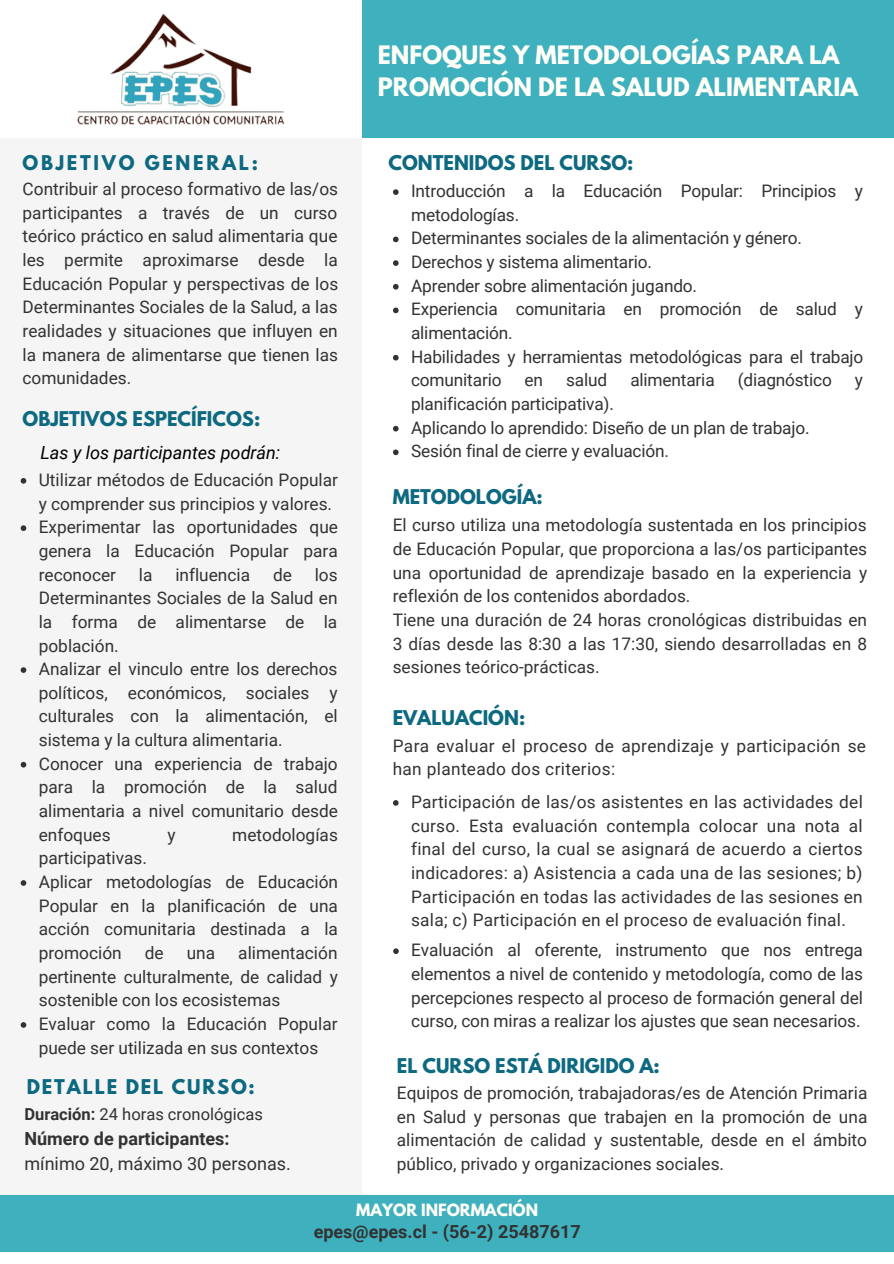
<style>
.page{position:relative;width:894px;height:1264px;background:#fff}
.page>*{position:absolute;margin:0;border:0;box-sizing:border-box;transform-origin:0 0}
.t1{font:700 22.5px/31.5px "League Spartan";color:#fffff7}
.t2{font:700 18px "League Spartan";color:#0c6980}
.t3{font:700 18px "Roboto";color:#323232}
.t4{font:italic 18px "Roboto";color:#000}
.t5{font:18px "Roboto";color:#323232}
.t6{font:700 18px "League Spartan";letter-spacing:.15em;color:#0c6980}
.t7{font:700 18px "League Spartan";letter-spacing:.1em;color:#0c6980}
.t8{font:17.25px/23.7px "Roboto";color:#323232}
.t9{font:17.25px/23.7px "Roboto";letter-spacing:.02em;color:#323232}
.t10{font:16.5px "Roboto";color:#323232}
.t11{font:700 15px "League Spartan";color:#fffff7}
.s1{font-weight:700}
</style>
<div class="page">
<div style="left:0;top:138px;width:362px;height:1075px;background:#f5f5f5"></div>
<div style="left:362px;top:0;width:531px;height:137px;background:#3fb0be"></div>
<svg style="left:393px;top:189px;width:5px;height:6px"></svg>
<svg style="left:393px;top:236px;width:5px;height:6px"></svg>
<svg style="left:393px;top:260px;width:5px;height:6px"></svg>
<svg style="left:393px;top:284px;width:5px;height:5px"></svg>
<svg style="left:393px;top:307px;width:5px;height:6px"></svg>
<svg style="left:393px;top:355px;width:5px;height:5px"></svg>
<svg style="left:393px;top:426px;width:5px;height:5px"></svg>
<svg style="left:393px;top:449px;width:5px;height:6px"></svg>
<svg style="left:21px;top:478px;width:5px;height:5px"></svg>
<svg style="left:21px;top:525px;width:5px;height:6px"></svg>
<svg style="left:21px;top:667px;width:5px;height:6px"></svg>
<svg style="left:21px;top:762px;width:5px;height:5px"></svg>
<svg style="left:21px;top:880px;width:5px;height:5px"></svg>
<svg style="left:21px;top:1022px;width:5px;height:5px"></svg>
<svg style="left:393px;top:800px;width:5px;height:5px"></svg>
<svg style="left:393px;top:948px;width:5px;height:6px"></svg>
<img style="left:77px;top:13px;width:208px;height:112px">
<div style="left:0;top:1194px;width:893px;height:57px;background:#3fb0be"></div>
<p class="t6" style="left:23px;top:154px;width:237px">OBJETIVO GENERAL:</p>
<p class="t8" style="left:23px;top:177px;width:317px;text-align:justify">Contribuir al proceso formativo de las/os participantes a través de un curso teórico práctico en salud alimentaria que les permite aproximarse desde la Educación Popular y perspectivas de los Determinantes Sociales de la Salud, a las realidades y situaciones que influyen en la manera de alimentarse que tienen las comunidades.</p>
<p class="t2" style="left:23px;top:410px;width:239px">OBJETIVOS ESPECÍFICOS:</p>
<p class="t4" style="left:40px;top:442px;width:241px">Las y los participantes podrán:</p>
<p class="t8" style="left:39px;top:468px;width:301px">Utilizar métodos de Educación Popular y comprender sus principios y valores.<br>Experimentar las oportunidades que genera la Educación Popular para reconocer</p>
<p class="t8" style="left:139px;top:563px;width:15px">la</p>
<p class="t8" style="left:175px;top:563px;width:76px">influencia</p>
<p class="t8" style="left:273px;top:563px;width:20px">de</p>
<p class="t8" style="left:39px;top:563px;width:301px;text-indent:276px">los<br>Determinantes Sociales de la Salud en la forma de alimentarse de la población.<br>Analizar el vinculo entre los derechos políticos, económicos, sociales y culturales con la alimentación, el sistema y la cultura alimentaria.<br>Conocer una experiencia de trabajo para la promoción de la salud alimentaria a nivel comunitario desde enfoques</p>
<p class="t8" style="left:167px;top:823px;width:10px">y</p>
<p class="t8" style="left:232px;top:823px;width:107px">metodologías</p>
<p class="t8" style="left:39px;top:846px;width:301px">participativas.<br>Aplicar metodologías de Educación<br>Popular en la planificación de una acción comunitaria destinada a la promoción</p>
<p class="t8" style="left:39px;top:941px;width:300px;text-indent:199px">alimentación pertinente culturalmente, de calidad y sostenible con los ecosistemas<br>Evaluar como la Educación Popular puede ser utilizada en sus contextos</p>
<p class="t8" style="left:145px;top:941px;width:20px">de</p>
<p class="t8" style="left:187px;top:941px;width:30px">una</p>
<p class="t7" style="left:27px;top:1077px;width:229px">DETALLE DEL CURSO:</p>
<p class="t10" style="left:24px;top:1104px;width:240px"><span class="s1">Duración:</span> 24 horas cronológicas</p>
<p class="t3" style="left:24px;top:1128px;width:207px">Número de participantes:</p>
<p class="t5" style="left:24px;top:1153px;width:268px">mínimo 20, máximo 30 personas.</p>
<h1 class="t1" style="left:378px;top:42px;width:481px">ENFOQUES Y METODOLOGÍAS PARA LA<br>PROMOCIÓN DE LA SALUD ALIMENTARIA</h1>
<p class="t2" style="left:388px;top:154px;width:246px">CONTENIDOS DEL CURSO:</p>
<p class="t8" style="left:411px;top:179px;width:453px">Introducción a la Educación Popular: Principios y metodologías.<br>Determinantes sociales de la alimentación y género.<br>Derechos y sistema alimentario.<br>Aprender sobre alimentación jugando.<br>Experiencia comunitaria en promoción de salud y alimentación.<br>Habilidades y herramientas metodológicas para el trabajo comunitario</p>
<p class="t8" style="left:524px;top:369px;width:20px">en</p>
<p class="t8" style="left:566px;top:369px;width:43px">salud</p>
<p class="t8" style="left:630px;top:369px;width:86px">alimentaria</p>
<p class="t8" style="left:737px;top:369px;width:95px">(diagnóstico</p>
<p class="t8" style="left:854px;top:369px;width:10px">y</p>
<p class="t8" style="left:411px;top:392px;width:400px">planificación participativa).<br>Aplicando lo aprendido: Diseño de un plan de trabajo.<br>Sesión final de cierre y evaluación.</p>
<p class="t2" style="left:392px;top:488px;width:151px">METODOLOGÍA:</p>
<p class="t8" style="left:392px;top:513px;width:476px">El curso utiliza una metodología sustentada en los principios de Educación Popular, que proporciona a las/os participantes una oportunidad de aprendizaje basado en la experiencia y reflexión de los contenidos abordados.<br>Tiene una duración de 24 horas cronológicas distribuidas en 3 días desde las 8:30 a las 17:30, siendo desarrolladas en 8 sesiones teórico-prácticas.</p>
<p class="t2" style="left:392px;top:708px;width:134px">EVALUACIÓN:</p>
<p class="t9" style="left:392px;top:734px;width:474px">Para evaluar el proceso de aprendizaje y participación se han planteado dos criterios:</p>
<p class="t8" style="left:411px;top:790px;width:453px;text-align:justify">Participación de las/os asistentes en las actividades del curso. Esta evaluación contempla colocar una nota al final del curso, la cual se asignará de acuerdo a ciertos indicadores: a) Asistencia a cada una de las sesiones; b)<br>Participación en todas las actividades de las sesiones en sala; c) Participación en el proceso de evaluación final.</p>
<p class="t8" style="left:411px;top:938px;width:453px;text-align:justify">Evaluación al oferente, instrumento que nos entrega elementos a nivel de contenido y metodología, como de las percepciones respecto al proceso de formación general del curso, con miras a realizar los ajustes que sean necesarios.</p>
<p class="t2" style="left:397px;top:1056px;width:264px">EL CURSO ESTÁ DIRIGIDO A:</p>
<p class="t8" style="left:397px;top:1081px;width:472px;text-align:justify">Equipos de promoción, trabajadoras/es de Atención Primaria en Salud y personas que trabajen en la promoción de una alimentación de calidad y sustentable, desde en el ámbito público, privado y organizaciones sociales.</p>
<p class="t11" style="left:356px;top:1202px;width:183px">MAYOR INFORMACIÓN</p>
<p class="t3" style="left:313px;top:1221px;width:268px">epes@epes.cl - (56-2) 25487617</p>
</div>
